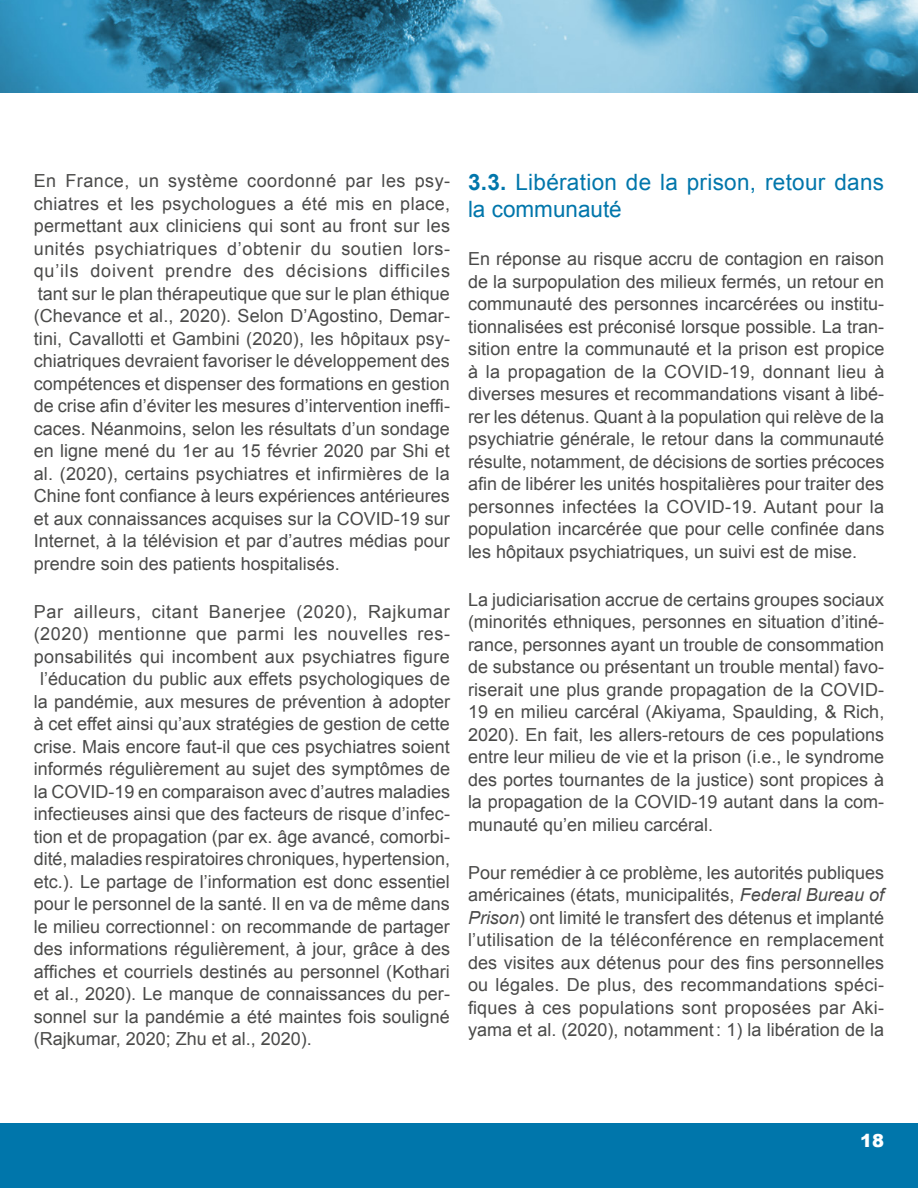
<style>
.page{position:relative;width:918px;height:1188px;background:#fff}
.page>*{position:absolute;margin:0;border:0;box-sizing:border-box;transform-origin:0 0}
.Texte_courant{font:22.5px/27px "Arial";letter-spacing:.015em;color:#0076ab}
.Texte_courant-2{font:18px/22.5px "Arial";color:#4a4a49;text-align:justify}
.Texte_courant-3{font:18px "Arial";letter-spacing:.04em;color:#4a4a49}
.Texte_courant-4{font:18px "Arial";letter-spacing:.03em;color:#4a4a49}
.t1{font:900 18px "Arial";color:#fff}
.s1{font-weight:700}
.s2{font-style:italic}
</style>
<div class="page">
<div style="left:0;top:1123px;width:918px;height:65px;background:#0076ab"></div>
<img style="left:0;top:0;width:918px;height:93px">
<p class="Texte_courant-2" style="left:34px;top:170px;width:418px">En France, un système coordonné par les psy&shy;chiatres et les psychologues a été mis en place, permettant aux cliniciens qui sont au front sur les unités psychiatriques d’obtenir du soutien lors&shy;qu’ils doivent prendre des décisions difficiles tant sur le plan thérapeutique que sur le plan éthique (Chevance et al., 2020). Selon D’Agostino, Demar&shy;tini, Cavallotti et Gambini (2020), les hôpitaux psy&shy;chiatriques devraient favoriser le développement des compétences et dispenser des formations en gestion de crise afin d’éviter les mesures d’intervention ineffi&shy;caces. Néanmoins, selon les résultats d’un sondage en ligne mené du 1er au 15 février 2020 par Shi et al. (2020), certains psychiatres et infirmières de la Chine font confiance à leurs expériences antérieures et aux connaissances acquises sur la COVID-19 sur Internet, à la télévision et par d’autres médias pour prendre soin des patients hospitalisés.</p>
<p class="Texte_courant-3" style="left:34px;top:599px;width:418px">Par ailleurs, citant Banerjee (2020), Rajkumar</p>
<p class="Texte_courant-4" style="left:34px;top:622px;width:418px">(2020) mentionne que parmi les nouvelles res-</p>
<p class="Texte_courant-2" style="left:34px;top:645px;width:418px">ponsabilités qui incombent aux psychiatres figure</p>
<p class="Texte_courant-2" style="left:40px;top:668px;width:411px">l’éducation du public aux effets psychologiques de</p>
<p class="Texte_courant-2" style="left:34px;top:690px;width:418px">la pandémie, aux mesures de prévention à adopter</p>
<p class="Texte_courant-2" style="left:34px;top:713px;width:418px">à cet effet ainsi qu’aux stratégies de gestion de cette</p>
<p class="Texte_courant-2" style="left:34px;top:735px;width:418px">crise. Mais encore faut-il que ces psychiatres soient</p>
<p class="Texte_courant-2" style="left:34px;top:758px;width:418px">informés régulièrement au sujet des symptômes de</p>
<p class="Texte_courant-2" style="left:34px;top:780px;width:418px">la COVID-19 en comparaison avec d’autres maladies</p>
<p class="Texte_courant-2" style="left:34px;top:803px;width:418px">infectieuses ainsi que des facteurs de risque d’infec-</p>
<p class="Texte_courant-2" style="left:34px;top:825px;width:418px">tion et de propagation (par ex. âge avancé, comorbi-</p>
<p class="Texte_courant-2" style="left:34px;top:848px;width:418px">dité, maladies respiratoires chroniques, hypertension,</p>
<p class="Texte_courant-2" style="left:34px;top:870px;width:417px">etc.). Le partage de l’information est donc essentiel</p>
<p class="Texte_courant-2" style="left:34px;top:893px;width:418px">pour le personnel de la santé. Il en va de même dans</p>
<p class="Texte_courant-2" style="left:34px;top:915px;width:418px">le milieu correctionnel: on recommande de partager</p>
<p class="Texte_courant-2" style="left:34px;top:938px;width:418px">des informations régulièrement, à jour, grâce à des</p>
<p class="Texte_courant-2" style="left:34px;top:960px;width:418px">affiches et courriels destinés au personnel (Kothari</p>
<p class="Texte_courant-2" style="left:34px;top:983px;width:418px">et al., 2020). Le manque de connaissances du per-</p>
<p class="Texte_courant-2" style="left:34px;top:1005px;width:418px">sonnel sur la pandémie a été maintes fois souligné</p>
<p class="Texte_courant-2" style="left:34px;top:1028px;width:280px">(Rajkumar, 2020; Zhu et al., 2020).</p>
<p class="Texte_courant" style="left:468px;top:169px;width:418px"><span class="s1">3.3.</span> Libération de la prison, retour dans la communauté</p>
<p class="Texte_courant-2" style="left:468px;top:248px;width:418px">En réponse au risque accru de contagion en raison de la surpopulation des milieux fermés, un retour en communauté des personnes incarcérées ou institu&shy;tionnalisées est préconisé lorsque possible. La tran&shy;sition entre la communauté et la prison est propice à la propagation de la COVID-19, donnant lieu à diverses mesures et recommandations visant à libé&shy;rer les détenus. Quant à la population qui relève de la psychiatrie générale, le retour dans la communauté résulte, notamment, de décisions de sorties précoces afin de libérer les unités hospitalières pour traiter des personnes infectées la COVID-19. Autant pour la population incarcérée que pour celle confinée dans les hôpitaux psychiatriques, un suivi est de mise.</p>
<p class="Texte_courant-2" style="left:468px;top:588px;width:418px">La judiciarisation accrue de certains groupes sociaux (minorités ethniques, personnes en situation d’itiné&shy;rance, personnes ayant un trouble de consommation de substance ou présentant un trouble mental) favo&shy;riserait une plus grande propagation de la COVID-19 en milieu carcéral (Akiyama, Spaulding, &amp; Rich, 2020). En fait, les allers-retours de ces populations entre leur milieu de vie et la prison (i.e., le syndrome des portes tournantes de la justice) sont propices à la propagation de la COVID-19 autant dans la com&shy;munauté qu’en milieu carcéral.</p>
<p class="Texte_courant-2" style="left:468px;top:861px;width:418px">Pour remédier à ce problème, les autorités publiques américaines (états, municipalités, <span class="s2">Federal Bureau of Prison</span>) ont limité le transfert des détenus et implanté l’utilisation de la téléconférence en remplacement des visites aux détenus pour des fins personnelles ou légales. De plus, des recommandations spéci&shy;fiques à ces populations sont proposées par Aki&shy;yama et al. (2020), notamment: 1) la libération de la</p>
<p class="t1" style="left:860px;top:1127px;width:26px">18</p>
</div>
